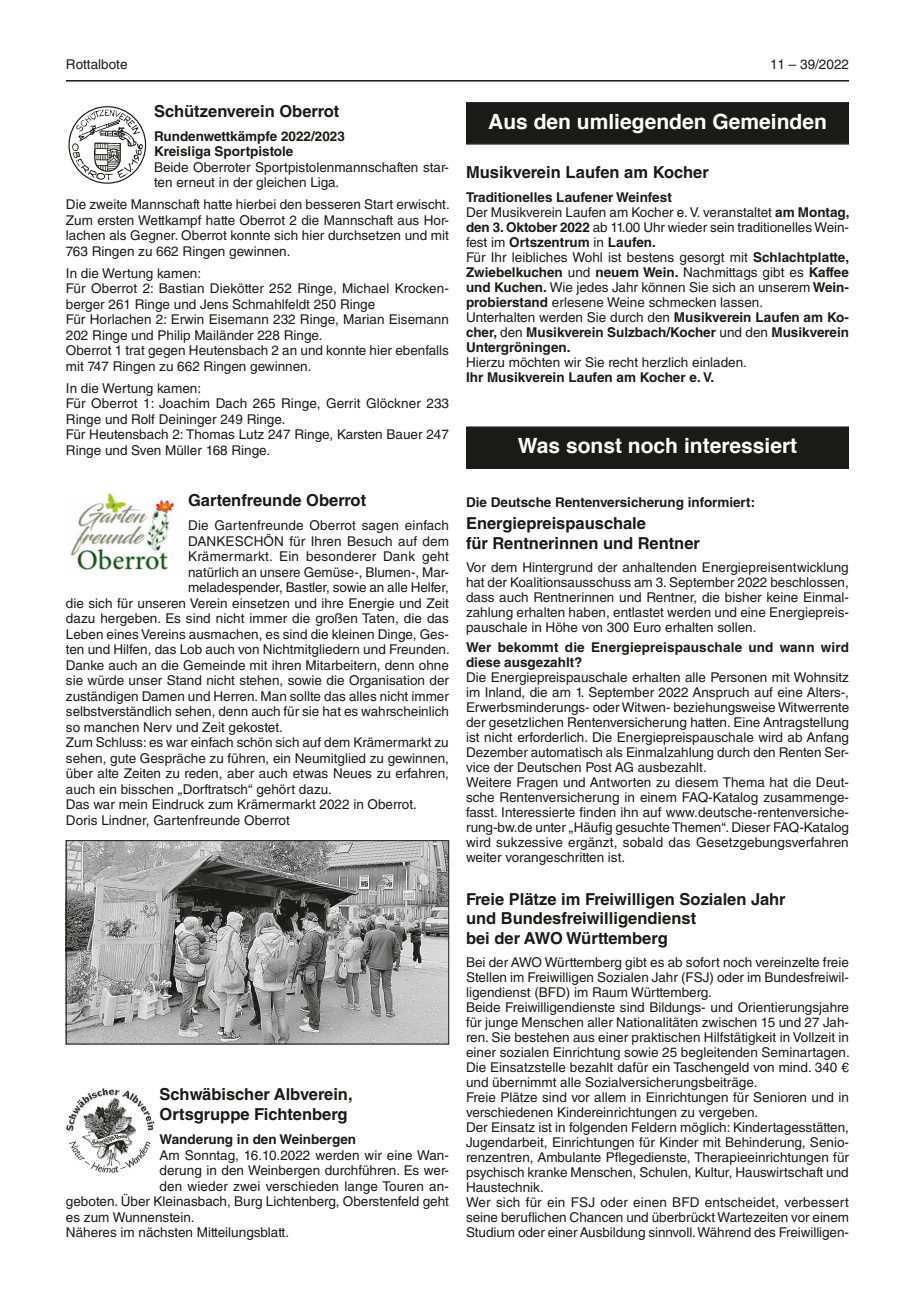
<style>
.page{position:relative;width:915px;height:1297px;background:#fff}
.page>*{position:absolute;margin:0;border:0;box-sizing:border-box;transform-origin:0 0}
.t1{font:700 21px "Helvetica";color:#fff}
.t2{font:700 16.5px/19.5px "Helvetica LT Std";color:#1a1a18}
.t3{font:13.5px/15px "Helvetica LT Std";color:#1a1a18}
.t4{font:700 13.5px/15.5px "Helvetica LT Std";color:#1a1a18}
.t5{font:13.5px "Helvetica LT Std";letter-spacing:.02em;color:#1a1a18}
.s1{font-weight:700}
</style>
<div class="page">
<hr style="left:66px;top:80px;width:782px;height:2px;background:#1a1a18">
<svg style="left:72px;top:109px;width:71px;height:71px"></svg>
<div style="left:68px;top:106px;width:78px;height:78px;border:1px solid #1a1a18;border-radius:50%"></div>
<img style="left:70px;top:494px;width:107px;height:77px">
<img style="left:68px;top:842px;width:379px;height:200px">
<div style="left:66px;top:840px;width:383px;height:204px;border:1px solid #1a1a18"></div>
<img style="left:66px;top:1088px;width:88px;height:86px">
<div style="left:467px;top:104px;width:380px;height:39px;background:#1a1a18"></div>
<div style="left:466px;top:102px;width:382px;height:43px;border:2px solid #1a1a18"></div>
<div style="left:467px;top:428px;width:380px;height:39px;background:#1a1a18"></div>
<div style="left:466px;top:426px;width:382px;height:43px;border:2px solid #1a1a18"></div>
<p class="t3" style="left:66px;top:57px;width:63px">Rottalbote</p>
<p class="t3" style="left:769px;top:57px;width:80px">11 – 39/2022</p>
<p class="t2" style="left:154px;top:101px;width:187px">Schützenverein Oberrot</p>
<p class="t4" style="left:154px;top:128px;width:192px">Rundenwettkämpfe 2022/2023<br>Kreisliga Sportpistole</p>
<p class="t3" style="left:154px;top:159px;width:296px;line-height:15.5px">Beide Oberroter Sportpistolenmannschaften star&shy;ten erneut in der gleichen Liga.</p>
<p class="t3" style="left:66px;top:197px;width:385px;line-height:15.5px;text-align:justify">Die zweite Mannschaft hatte hierbei den besseren Start erwischt.<br>Zum ersten Wettkampf hatte Oberrot 2 die Mannschaft aus Hor&shy;lachen als Gegner. Oberrot konnte sich hier durchsetzen und mit 763 Ringen zu 662 Ringen gewinnen.</p>
<p class="t3" style="left:66px;top:265px;width:384px;line-height:15.5px">In die Wertung kamen:<br>Für Oberrot 2: Bastian Diekötter 252 Ringe, Michael Krocken&shy;berger 261 Ringe und Jens Schmahlfeldt 250 Ringe<br>Für Horlachen 2: Erwin Eisemann 232 Ringe, Marian Eisemann 202 Ringe und Philip Mailänder 228 Ringe.<br>Oberrot 1 trat gegen Heutensbach 2 an und konnte hier ebenfalls mit 747 Ringen zu 662 Ringen gewinnen.</p>
<p class="t3" style="left:66px;top:380px;width:384px;line-height:15.5px">In die Wertung kamen:<br>Für Oberrot 1: Joachim Dach 265 Ringe, Gerrit Glöckner 233<br>Ringe und Rolf Deininger 249 Ringe.<br>Für Heutensbach 2: Thomas Lutz 247 Ringe, Karsten Bauer 247<br>Ringe und Sven Müller 168 Ringe.</p>
<p class="t2" style="left:188px;top:491px;width:179px">Gartenfreunde Oberrot</p>
<p class="t3" style="left:188px;top:518px;width:262px">Die Gartenfreunde Oberrot sagen einfach</p>
<p class="t3" style="left:188px;top:534px;width:262px">DANKESCHÖN für Ihren Besuch auf dem</p>
<p class="t5" style="left:188px;top:549px;width:262px">Krämermarkt. Ein besonderer Dank geht</p>
<p class="t3" style="left:188px;top:565px;width:262px">natürlich an unsere Gemüse-, Blumen-, Mar-</p>
<p class="t3" style="left:188px;top:580px;width:262px">meladespender, Bastler, sowie an alle Helfer,</p>
<p class="t3" style="left:66px;top:596px;width:384px">die sich für unseren Verein einsetzen und ihre Energie und Zeit</p>
<p class="t3" style="left:66px;top:611px;width:384px">dazu hergeben. Es sind nicht immer die großen Taten, die das</p>
<p class="t3" style="left:66px;top:627px;width:384px">Leben eines Vereins ausmachen, es sind die kleinen Dinge, Ges-</p>
<p class="t3" style="left:66px;top:642px;width:385px">ten und Hilfen, das Lob auch von Nichtmitgliedern und Freunden.</p>
<p class="t3" style="left:66px;top:658px;width:384px">Danke auch an die Gemeinde mit ihren Mitarbeitern, denn ohne</p>
<p class="t3" style="left:66px;top:673px;width:384px">sie würde unser Stand nicht stehen, sowie die Organisation der</p>
<p class="t3" style="left:66px;top:689px;width:384px">zuständigen Damen und Herren. Man sollte das alles nicht immer</p>
<p class="t3" style="left:66px;top:704px;width:384px">selbstverständlich sehen, denn auch für sie hat es wahrscheinlich</p>
<p class="t3" style="left:66px;top:720px;width:218px">so manchen Nerv und Zeit gekostet.</p>
<p class="t3" style="left:66px;top:735px;width:384px">Zum Schluss: es war einfach schön sich auf dem Krämermarkt zu</p>
<p class="t3" style="left:66px;top:751px;width:384px">sehen, gute Gespräche zu führen, ein Neumitglied zu gewinnen,</p>
<p class="t3" style="left:66px;top:766px;width:384px">über alte Zeiten zu reden, aber auch etwas Neues zu erfahren,</p>
<p class="t3" style="left:66px;top:782px;width:267px">auch ein bisschen „Dorftratsch“ gehört dazu.</p>
<p class="t3" style="left:66px;top:797px;width:352px">Das war mein Eindruck zum Krämermarkt 2022 in Oberrot.</p>
<p class="t3" style="left:66px;top:813px;width:225px">Doris Lindner, Gartenfreunde Oberrot</p>
<h1 class="t1" style="left:488px;top:105px;width:340px">Aus den umliegenden Gemeinden</h1>
<p class="t2" style="left:466px;top:162px;width:244px">Musikverein Laufen am Kocher</p>
<p class="t3" style="left:466px;top:189px;width:385px"><span class="s1">Traditionelles Laufener Weinfest<br></span>Der Musikverein Laufen am Kocher e. V. veranstaltet <span class="s1">am Montag, den 3. Oktober 2022</span> ab 11.00 Uhr wieder sein traditionelles Wein&shy;fest im <span class="s1">Ortszentrum</span> in <span class="s1">Laufen.<br></span>Für Ihr leibliches Wohl ist bestens gesorgt mit <span class="s1">Schlachtplatte, Zwiebelkuchen</span> und <span class="s1">neuem Wein.</span> Nachmittags gibt es <span class="s1">Kaffee und Kuchen.</span> Wie jedes Jahr können Sie sich an unserem <span class="s1">Wein&shy;probierstand</span> erlesene Weine schmecken lassen.<br>Unterhalten werden Sie durch den <span class="s1">Musikverein Laufen am Ko&shy;cher,</span> den <span class="s1">Musikverein Sulzbach/Kocher</span> und den <span class="s1">Musikverein Untergröningen.</span></p>
<p class="t3" style="left:466px;top:354px;width:282px">Hierzu möchten wir Sie recht herzlich einladen.</p>
<p class="t4" style="left:466px;top:369px;width:250px">Ihr Musikverein Laufen am Kocher e. V.</p>
<h1 class="t1" style="left:517px;top:429px;width:281px">Was sonst noch interessiert</h1>
<p class="t4" style="left:466px;top:495px;width:290px">Die Deutsche Rentenversicherung informiert:</p>
<p class="t2" style="left:466px;top:513px;width:235px">Energiepreispauschale<br>für Rentnerinnen und Rentner</p>
<p class="t3" style="left:466px;top:560px;width:384px;text-align:justify">Vor dem Hintergrund der anhaltenden Energiepreisentwicklung hat der Koalitionsausschuss am 3. September 2022 beschlossen, dass auch Rentnerinnen und Rentner, die bisher keine Einmal&shy;zahlung erhalten haben, entlastet werden und eine Energiepreis&shy;pauschale in Höhe von 300 Euro erhalten sollen.</p>
<p class="t4" style="left:466px;top:639px;width:384px;line-height:15px">Wer bekommt die Energiepreispauschale und wann wird diese ausgezahlt?</p>
<p class="t3" style="left:466px;top:670px;width:384px">Die Energiepreispauschale erhalten alle Personen mit Wohnsitz im Inland, die am 1. September 2022 Anspruch auf eine Alters-, Erwerbsminderungs- oder Witwen- beziehungsweise Witwerrente der gesetzlichen Rentenversicherung hatten. Eine Antragstellung ist nicht erforderlich. Die Energiepreispauschale wird ab Anfang Dezember automatisch als Einmalzahlung durch den Renten Ser&shy;vice der Deutschen Post AG ausbezahlt.<br>Weitere Fragen und Antworten zu diesem Thema hat die Deut&shy;sche Rentenversicherung in einem FAQ-Katalog zusammenge&shy;fasst. Interessierte finden ihn auf www.deutsche-rentenversiche&shy;rung-bw.de unter „Häufig gesuchte Themen“. Dieser FAQ-Katalog wird sukzessive ergänzt, sobald das Gesetzgebungsverfahren weiter vorangeschritten ist.</p>
<p class="t2" style="left:466px;top:889px;width:321px">Freie Plätze im Freiwilligen Sozialen Jahr und Bundesfreiwilligendienst<br>bei der AWO Württemberg</p>
<p class="t3" style="left:466px;top:955px;width:385px">Bei der AWO Württemberg gibt es ab sofort noch vereinzelte freie Stellen im Freiwilligen Sozialen Jahr (FSJ) oder im Bundesfreiwil&shy;ligendienst (BFD) im Raum Württemberg.<br>Beide Freiwilligendienste sind Bildungs- und Orientierungsjahre für junge Menschen aller Nationalitäten zwischen 15 und 27 Jah&shy;ren. Sie bestehen aus einer praktischen Hilfstätigkeit in Vollzeit in einer sozialen Einrichtung sowie 25 begleitenden Seminartagen.<br>Die Einsatzstelle bezahlt dafür ein Taschengeld von mind. 340 € und übernimmt alle Sozialversicherungsbeiträge.<br>Freie Plätze sind vor allem in Einrichtungen für Senioren und in verschiedenen Kindereinrichtungen zu vergeben.<br>Der Einsatz ist in folgenden Feldern möglich: Kindertagesstätten, Jugendarbeit, Einrichtungen für Kinder mit Behinderung, Senio&shy;renzentren, Ambulante Pflegedienste, Therapieeinrichtungen für psychisch kranke Menschen, Schulen, Kultur, Hauswirtschaft und Haustechnik.<br>Wer sich für ein FSJ oder einen BFD entscheidet, verbessert seine beruflichen Chancen und überbrückt Wartezeiten vor einem Studium oder einer Ausbildung sinnvoll. Während des Freiwilligen-</p>
<p class="t2" style="left:159px;top:1084px;width:194px;line-height:20px">Schwäbischer Albverein,<br>Ortsgruppe Fichtenberg</p>
<p class="t4" style="left:159px;top:1132px;width:198px">Wanderung in den Weinbergen</p>
<p class="t3" style="left:159px;top:1147px;width:291px">Am Sonntag, 16.10.2022 werden wir eine Wan-</p>
<p class="t3" style="left:159px;top:1163px;width:291px">derung in den Weinbergen durchführen. Es wer-</p>
<p class="t3" style="left:159px;top:1178px;width:291px">den wieder zwei verschieden lange Touren an-</p>
<p class="t3" style="left:66px;top:1194px;width:384px">geboten. Über Kleinasbach, Burg Lichtenberg, Oberstenfeld geht</p>
<p class="t3" style="left:66px;top:1209px;width:130px">es zum Wunnenstein.</p>
<p class="t3" style="left:66px;top:1225px;width:224px">Näheres im nächsten Mitteilungsblatt.</p>
</div>
